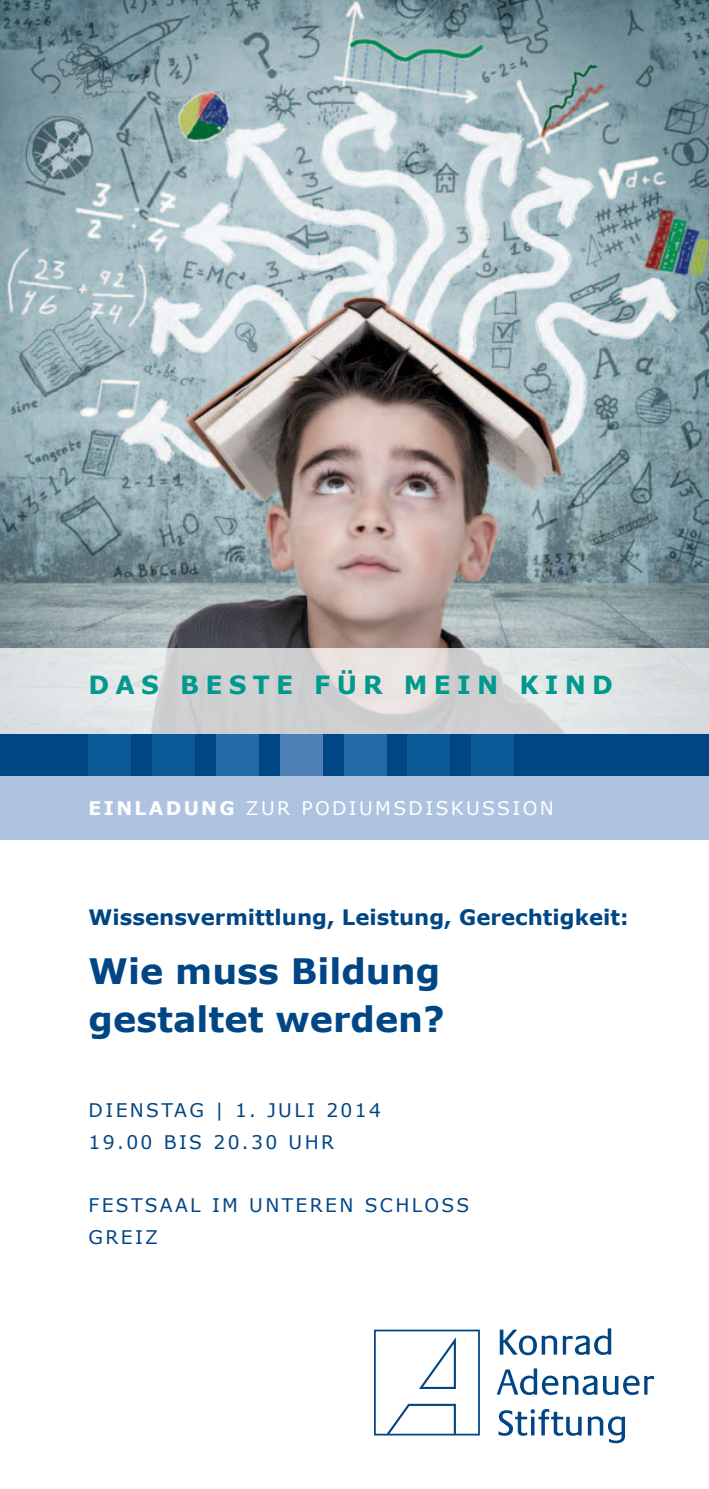
<style>
.page{position:relative;width:709px;height:1489px;background:#fff}
.page>*{position:absolute;margin:0;border:0;box-sizing:border-box;transform-origin:0 0}
.t1{font:700 35px/47.8px "Verdana";color:#004684}
.t2{font:700 25px "Verdana";letter-spacing:.25em;color:#00998c}
.t3{font:700 21.25px "Verdana";color:#004684}
.t4{font:18.75px/32px "Verdana";letter-spacing:.125em;color:#004684}
.t5{font:18.75px "Verdana";letter-spacing:.125em;color:#fff}
.s1{font-weight:700}
</style>
<div class="page">
<svg style="left:374px;top:1329px;width:106px;height:106px"></svg>
<svg style="left:500px;top:1329px;width:57px;height:26px"></svg>
<svg style="left:563px;top:1328px;width:48px;height:26px"></svg>
<svg style="left:497px;top:1368px;width:100px;height:26px"></svg>
<svg style="left:603px;top:1375px;width:51px;height:19px"></svg>
<svg style="left:498px;top:1409px;width:83px;height:26px"></svg>
<svg style="left:588px;top:1416px;width:37px;height:26px"></svg>
<div style="left:0;top:733px;width:709px;height:43px;background:#004684"></div>
<div style="left:280px;top:733px;width:42px;height:43px;background:#4e80b6"></div>
<div style="left:344px;top:733px;width:42px;height:43px;background:#246aa7"></div>
<div style="left:407px;top:733px;width:43px;height:43px;background:#0b5997"></div>
<div style="left:471px;top:733px;width:43px;height:43px;background:#0b5997"></div>
<div style="left:152px;top:733px;width:43px;height:43px;background:#0b5997"></div>
<div style="left:89px;top:733px;width:42px;height:43px;background:#0b5997"></div>
<div style="left:216px;top:733px;width:43px;height:43px;background:#246aa7"></div>
<div style="left:0;top:776px;width:709px;height:64px;background:#aec3e0"></div>
<img style="left:0;top:0;width:709px;height:648px">
<svg style="left:0;top:648px;width:709px;height:85px"></svg>
<h2 class="t2" style="left:89px;top:669px;width:185px">Da s Beste</h2>
<h2 class="t2" style="left:314px;top:669px;width:300px">für me in Kind</h2>
<p class="t5" style="left:89px;top:795px;width:466px"><span class="s1">Einladung</span> ZUR PODIUMSDISKUSSION</p>
<p class="t3" style="left:89px;top:904px;width:541px">Wissensvermittlung, Leistung, Gerechtigkeit:</p>
<h1 class="t1" style="left:89px;top:946px;width:358px">Wie muss Bildung gestaltet werden?</h1>
<p class="t4" style="left:89px;top:1093px;width:294px">DIENSTAG | 1. JULI 2014<br>19.00 BIS 20.30 UHR</p>
<p class="t4" style="left:89px;top:1188px;width:382px">FESTSAAL IM U NTEREN SCH LOSS<br>GREIZ</p>
</div>
